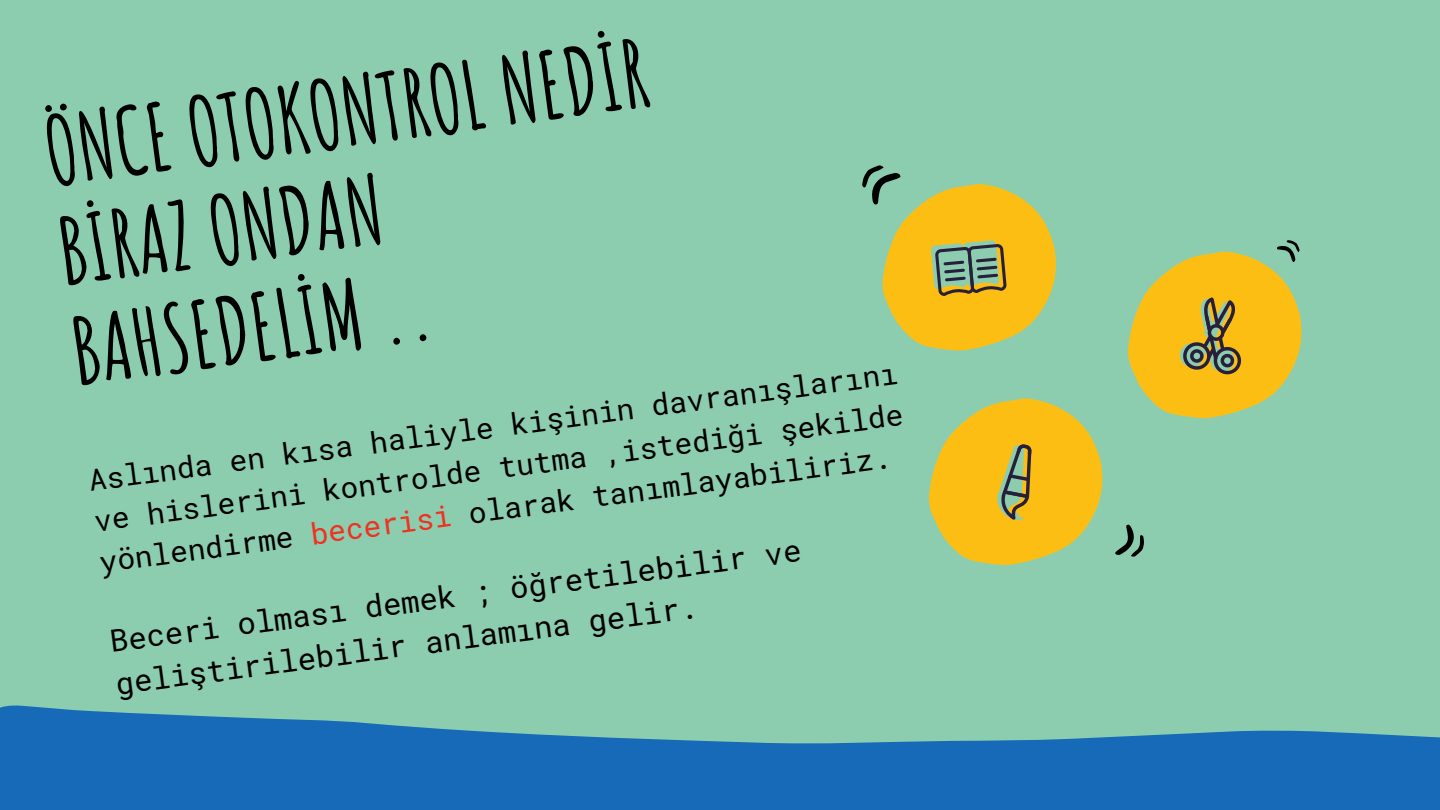
<style>
.page{position:relative;width:1440px;height:810px;background:#8ccdb0}
.page>*{position:absolute;margin:0;border:0;box-sizing:border-box;transform-origin:0 0}
.t1{font:700 91.9px/100.3px "Amatic SC";color:#000}
.t2{font:30.6px/42.2px "Roboto Mono";color:#000}
.t3{font:29.6px/41.5px "Roboto Mono";color:#000;text-align:justify}
.s1{color:#ef3220}
</style>
<div class="page">
<svg style="left:929px;top:398px;width:174px;height:167px"></svg>
<svg style="left:862px;top:165px;width:194px;height:186px"></svg>
<svg style="left:1115px;top:524px;width:29px;height:33px"></svg>
<svg style="left:1128px;top:240px;width:174px;height:178px"></svg>
<svg style="left:0;top:705px;width:1440px;height:105px;fill:#166ab8"></svg>
<h1 class="t1" style="left:36px;top:99px;width:611px;rotate:-8deg">ÖNCE OTOKONTROL NEDİR<br>BİRAZ ONDAN<br>BAHSEDELİM ..</h1>
<p class="t3" style="left:86px;top:462px;width:818px;rotate:-8deg">Aslında en kısa haliyle kişinin davranışlarını ve hislerini kontrolde tutma ,istediği şekilde yönlendirme <span class="s1">becerisi</span> olarak tanımlayabiliriz.</p>
<p class="t2" style="left:107px;top:622px;width:699px;rotate:-8deg">Beceri olması demek ; öğretilebilir ve geliştirilebilir anlamına gelir.</p>
</div>
